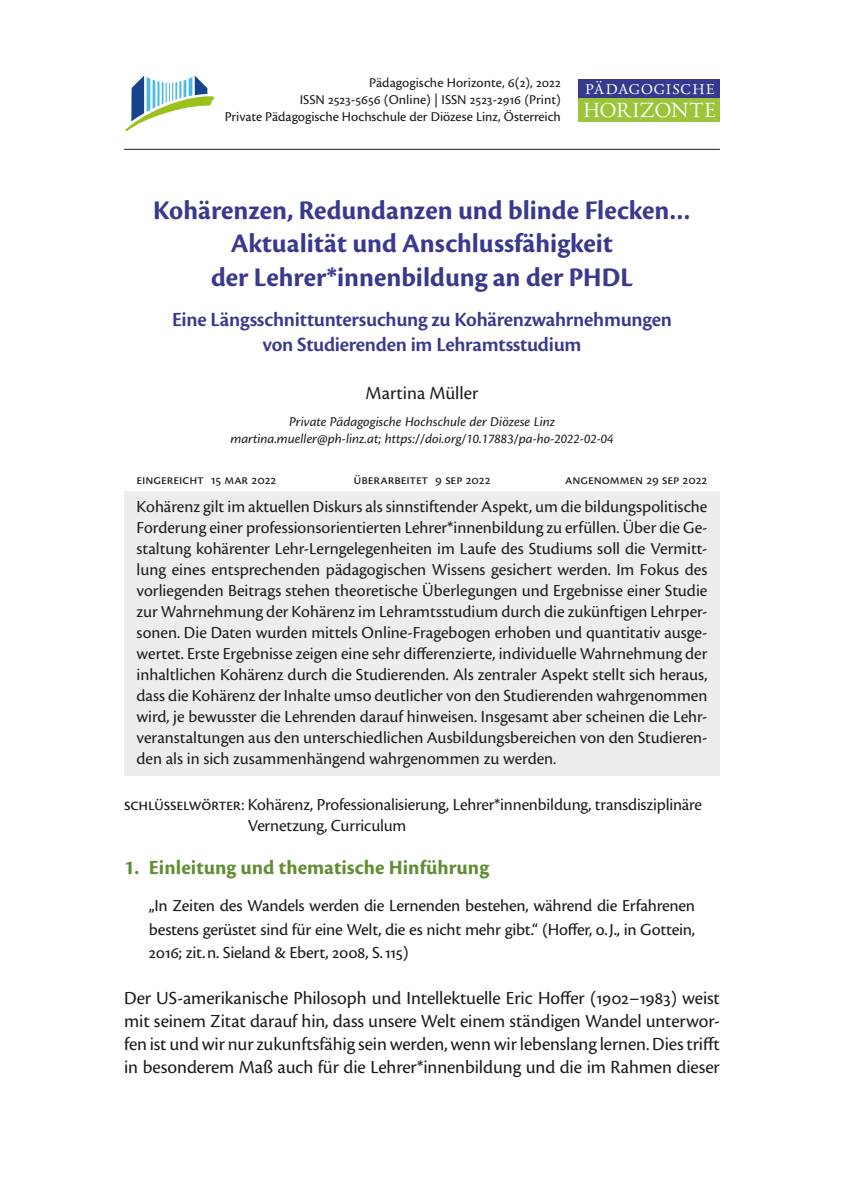
<style>
.page{position:relative;width:844px;height:1191px;background:#fff}
.page>*{position:absolute;margin:0;border:0;box-sizing:border-box;transform-origin:0 0}
.t1{font:28px/33.6px "Cronos Pro Bold Subh";color:#39398e;text-align:center}
.t2{font:600 21px/25.2px "Cronos Pro";letter-spacing:-.015em;color:#39398e;text-align:center}
.t3{font:700 21px "Cronos Pro";color:#618d33}
.t4{font:20.47px "Neacademia Display TEST";letter-spacing:-.035em;color:#fff}
.t5{font:19.25px/23.1px "Cronos Pro";letter-spacing:-.005em;color:#1d1d1b;text-align:justify}
.t6{font:17.5px/21px "Cronos Pro";letter-spacing:-.01em;color:#1d1d1b;text-align:justify}
.t7{font:17.5px/23.1px "Cronos Pro Capt";letter-spacing:-.015em;color:#1d1d1b;text-align:justify}
.t8{font:16.97px "Neacademia Display TEST";letter-spacing:-.08em;color:#fff}
.t9{font:14px/16.8px "Cronos Pro Capt";letter-spacing:-.005em;color:#1d1d1b;text-align:right}
.t10{font:14px/16.8px "Cronos Pro Capt It";color:#1d1d1b;text-align:center}
</style>
<div class="page">
<hr style="left:124px;top:149px;width:595px;height:1px;background:#1d1d1b">
<div style="left:578px;top:79px;width:141px;height:42px;background:#36398e"></div>
<div style="left:578px;top:98px;width:141px;height:23px;background:#9bc43a"></div>
<svg style="left:125px;top:76px;width:90px;height:56px"></svg>
<div style="left:124px;top:491px;width:595px;height:284px;background:#ededed"></div>
<p class="t9" style="left:224px;top:75px;width:338px">Pädagogische Horizonte, 6(2), 2022<br>ISSN 2523-5656 (Online) | ISSN 2523-2916 (Print)<br>Private Pädagogische Hochschule der Diözese Linz, Österreich</p>
<p class="t8" style="left:582px;top:75px;width:134px">pädagogische</p>
<p class="t4" style="left:582px;top:92px;width:135px">HORIZONTE</p>
<h1 class="t1" style="left:153px;top:193px;width:539px">Kohärenzen, Redundanzen und blinde Flecken…<br>Aktualität und Anschlussfähigkeit<br>der Lehrer*innenbildung an der PHDL</h1>
<p class="t2" style="left:172px;top:307px;width:501px">Eine Längsschnittuntersuchung zu Kohärenzwahrnehmungen von Studierenden im Lehramtsstudium</p>
<p class="t5" style="left:365px;top:382px;width:114px">Martina Müller</p>
<p class="t10" style="left:230px;top:413px;width:384px">Private Pädagogische Hochschule der Diözese Linz martina.mueller@ph-linz.at; https://doi.org/10.17883/pa-ho-2022-02-04</p>
<p class="t9" style="left:136px;top:471px;width:141px">Eingereicht 15 Mar 2022</p>
<p class="t9" style="left:353px;top:471px;width:139px">überarbeitet 9 Sep 2022</p>
<p class="t9" style="left:565px;top:471px;width:144px">angenommen 29 Sep 2022</p>
<p class="t6" style="left:136px;top:496px;width:572px">Kohärenz gilt im aktuellen Diskurs als sinnstiftender Aspekt, um die bildungspolitische Forderung einer professionsorientierten Lehrer*innenbildung zu erfüllen. Über die Ge&shy;staltung kohärenter Lehr-Lerngelegenheiten im Laufe des Studiums soll die Vermitt&shy;lung eines entsprechenden pädagogischen Wissens gesichert werden. Im Fokus des vorliegenden Beitrags stehen theoretische Überlegungen und Ergebnisse einer Studie zur Wahrnehmung der Kohärenz im Lehramtsstudium durch die zukünftigen Lehrper&shy;sonen. Die Daten wurden mittels Online-Fragebogen erhoben und quantitativ ausge&shy;wertet. Erste Ergebnisse zeigen eine sehr differenzierte, individuelle Wahrnehmung der inhaltlichen Kohärenz durch die Studierenden. Als zentraler Aspekt stellt sich heraus, dass die Kohärenz der Inhalte umso deutlicher von den Studierenden wahrgenommen wird, je bewusster die Lehrenden darauf hinweisen. Insgesamt aber scheinen die Lehr&shy;veranstaltungen aus den unterschiedlichen Ausbildungsbereichen von den Studieren&shy;den als in sich zusammenhängend wahrgenommen zu werden.</p>
<p class="t6" style="left:248px;top:794px;width:455px;text-indent:-124px">Schlüsselwörter: Kohärenz, Professionalisierung, Lehrer*innenbildung, transdisziplinäre<br>Vernetzung, Curriculum</p>
<p class="t3" style="left:124px;top:855px;width:366px">1. Einleitung und thematische Hinführung</p>
<p class="t7" style="left:149px;top:894px;width:547px">„In Zeiten des Wandels werden die Lernenden bestehen, während die Erfahrenen bestens gerüstet sind für eine Welt, die es nicht mehr gibt.“ (Hoffer, o.J., in Gottein, 2016; zit.n. Sieland &amp; Ebert, 2008, S.115)</p>
<p class="t5" style="left:124px;top:986px;width:597px">Der US-amerikanische Philosoph und Intellektuelle Eric Hoffer (1902–1983) weist mit seinem Zitat darauf hin, dass unsere Welt einem ständigen Wandel unterwor&shy;fen ist und wir nur zukunftsfähig sein werden, wenn wir lebenslang lernen. Dies trifft in besonderem Maß auch für die Lehrer*innenbildung und die im Rahmen dieser</p>
</div>
